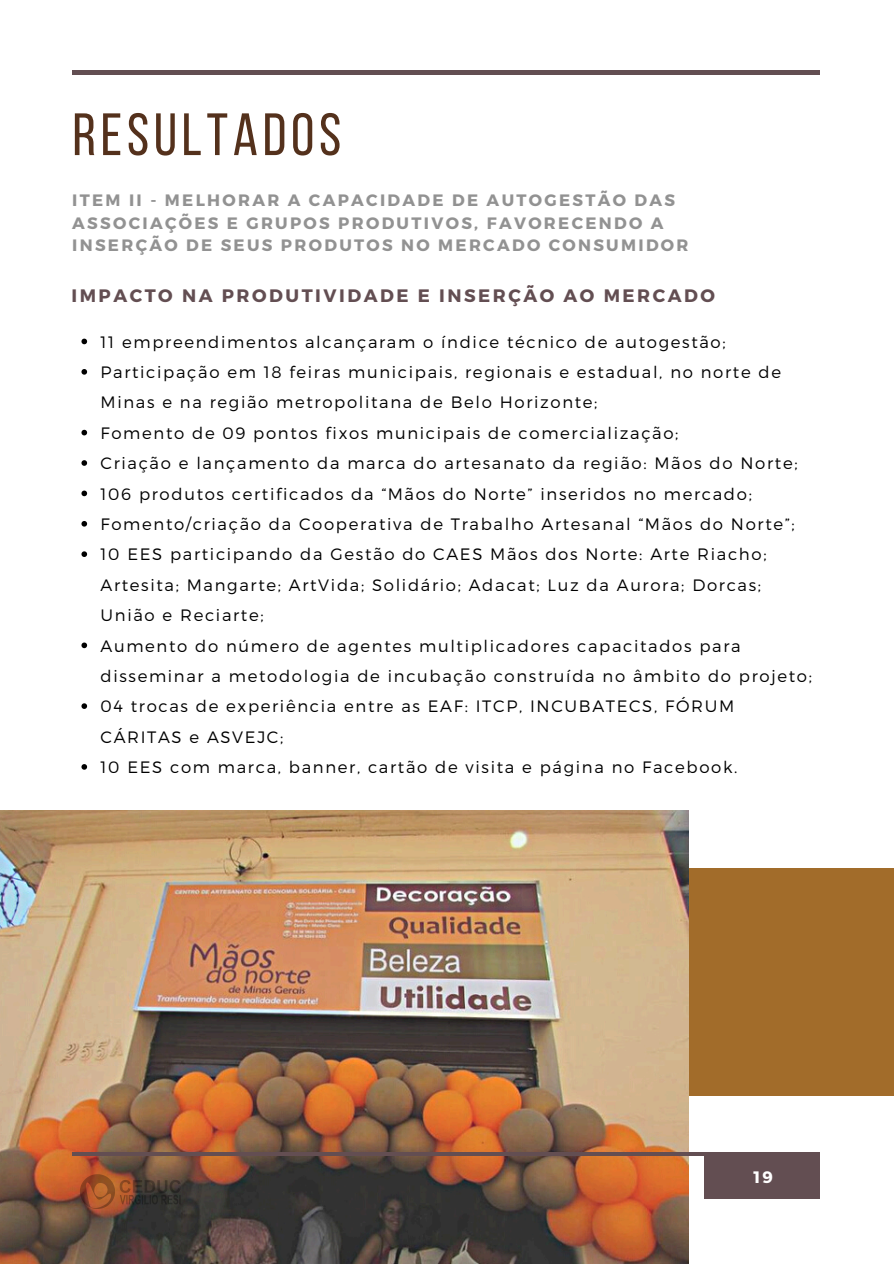
<style>
.page{position:relative;width:894px;height:1264px;background:#fff}
.page>*{position:absolute;margin:0;border:0;box-sizing:border-box;transform-origin:0 0}
.t1{font:59.55px "Bebas Neue";letter-spacing:.08em;color:#54311c}
.t2{font:700 18px "Montserrat";letter-spacing:.14em;color:#634e52}
.t3{font:300 16.5px/30.3px "Montserrat";letter-spacing:.1em;color:#000}
.t4{font:700 16.5px/22.5px "Montserrat";letter-spacing:.14em;color:#929292}
.t5{font:700 16.5px "Montserrat";color:#fff}
</style>
<div class="page">
<hr style="left:72px;top:71px;width:747px;height:3px;background:#634e52">
<div style="left:704px;top:1152px;width:115px;height:46px;background:#634e52"></div>
<div style="left:0;top:868px;width:893px;height:228px;background:#a26c2a"></div>
<img style="left:0;top:810px;width:688px;height:453px">
<hr style="left:72px;top:1152px;width:747px;height:3px;background:#634e52">
<svg style="left:81px;top:338px;width:6px;height:6px"></svg>
<svg style="left:81px;top:369px;width:6px;height:5px"></svg>
<svg style="left:81px;top:430px;width:6px;height:5px"></svg>
<svg style="left:81px;top:460px;width:6px;height:6px"></svg>
<svg style="left:81px;top:490px;width:6px;height:6px"></svg>
<svg style="left:81px;top:521px;width:6px;height:5px"></svg>
<svg style="left:81px;top:551px;width:6px;height:6px"></svg>
<svg style="left:81px;top:642px;width:6px;height:6px"></svg>
<svg style="left:81px;top:703px;width:6px;height:6px"></svg>
<svg style="left:81px;top:764px;width:6px;height:5px"></svg>
<img style="left:72px;top:1169px;width:121px;height:45px">
<p class="t1" style="left:72px;top:110px;width:270px">RESULTADOS</p>
<p class="t4" style="left:72px;top:188px;width:617px">ITEM II - MELHORAR A CAPACIDADE DE AUTOGESTÃO DAS<br>ASSOCIAÇÕES E GRUPOS PRODUTIVOS, FAVORECENDO A<br>INSERÇÃO DE SEUS PRODUTOS NO MERCADO CONSUMIDOR</p>
<p class="t2" style="left:71px;top:284px;width:645px">IMPACTO NA PRODUTIVIDADE E INSERÇÃO AO MERCADO</p>
<p class="t3" style="left:100px;top:326px;width:626px">11 empreendimentos alcançaram o índice técnico de autogestão;</p>
<h1 class="t3" style="left:100px;top:356px;width:682px">Participação em 18 feiras municipais, regionais e estadual, no norte de<br>Minas e na região metropolitana de Belo Horizonte;</h1>
<h2 class="t3" style="left:100px;top:417px;width:579px">Fomento de 09 pontos fixos municipais de comercialização;</h2>
<h2 class="t3" style="left:100px;top:447px;width:698px">Criação e lançamento da marca do artesanato da região: Mãos do Norte;</h2>
<p class="t3" style="left:100px;top:477px;width:652px">106 produtos certificados da “Mãos do Norte” inseridos no mercado;</p>
<p class="t3" style="left:100px;top:508px;width:695px">Fomento/criação da Cooperativa de Trabalho Artesanal “Mãos do Norte”;</p>
<p class="t3" style="left:100px;top:538px;width:667px">10 EES participando da Gestão do CAES Mãos dos Norte: Arte Riacho;<br>Artesita; Mangarte; ArtVida; Solidário; Adacat; Luz da Aurora; Dorcas;<br>União e Reciarte;</p>
<p class="t3" style="left:100px;top:629px;width:712px">Aumento do número de agentes multiplicadores capacitados para disseminar a metodologia de incubação construída no âmbito do projeto;</p>
<p class="t3" style="left:100px;top:690px;width:635px">04 trocas de experiência entre as EAF: ITCP, INCUBATECS, FÓRUM<br>CÁRITAS e ASVEJC;</p>
<p class="t3" style="left:100px;top:751px;width:638px">10 EES com marca, banner, cartão de visita e página no Facebook.</p>
<p class="t5" style="left:753px;top:1166px;width:21px">19</p>
</div>
